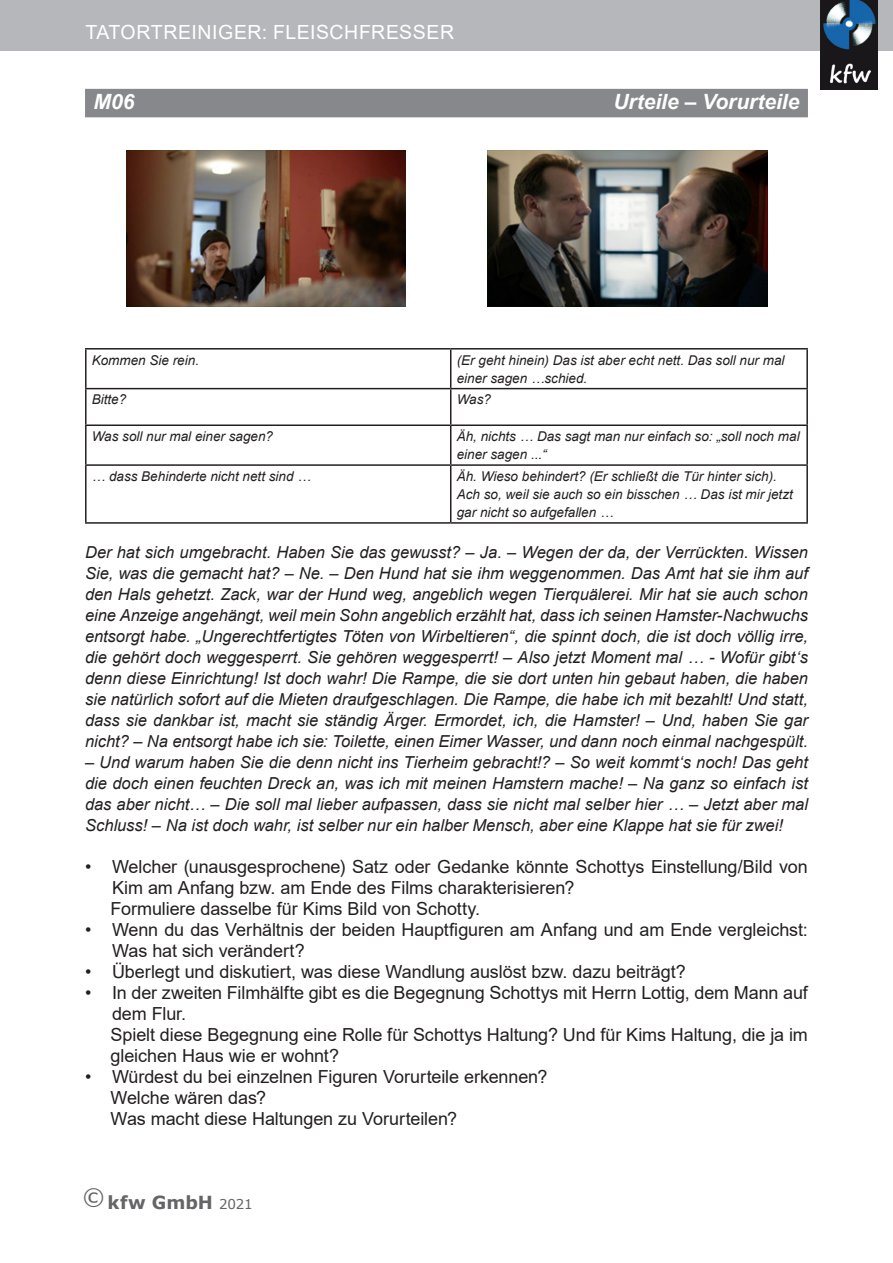
<style>
.page{position:relative;width:893px;height:1263px;background:#fff}
.page>*{position:absolute;margin:0;border:0;box-sizing:border-box;transform-origin:0 0}
.t1{font:italic 700 21px "Arial";color:#fff}
.t2{font:19.5px "Arial";letter-spacing:.025em;color:#fff}
.t3{font:18px/21px "Arial";letter-spacing:-.005em;color:#231f20}
.t4{font:700 18px "Verdana";color:#656568}
.t5{font:italic 16.5px/21px "Arial";color:#231f20;text-align:justify}
.t6{font:italic 13.5px/18px "Arial";color:#231f20}
.s1{font-weight:400;font-size:13.5px}
</style>
<div class="page">
<div style="left:0;top:0;width:893px;height:51px;background:#b6b7bb"></div>
<img style="left:821px;top:0;width:56px;height:89px">
<div style="left:85px;top:89px;width:723px;height:28px;background:#86888b"></div>
<img style="left:126px;top:151px;width:280px;height:155px">
<img style="left:488px;top:151px;width:279px;height:155px">
<hr style="left:450px;top:350px;width:1px;height:38px;background:#231f20">
<hr style="left:85px;top:388px;width:366px;height:1px;background:#231f20">
<hr style="left:451px;top:388px;width:357px;height:1px;background:#231f20">
<hr style="left:450px;top:389px;width:1px;height:35px;background:#231f20">
<hr style="left:85px;top:424px;width:366px;height:2px;background:#231f20">
<hr style="left:451px;top:424px;width:357px;height:2px;background:#231f20">
<hr style="left:450px;top:426px;width:1px;height:38px;background:#231f20">
<hr style="left:450px;top:466px;width:1px;height:56px;background:#231f20">
<hr style="left:85px;top:348px;width:366px;height:2px;background:#231f20">
<hr style="left:85px;top:350px;width:2px;height:38px;background:#231f20">
<hr style="left:451px;top:348px;width:357px;height:2px;background:#231f20">
<hr style="left:806px;top:350px;width:2px;height:38px;background:#231f20">
<hr style="left:85px;top:389px;width:2px;height:35px;background:#231f20">
<hr style="left:806px;top:389px;width:2px;height:35px;background:#231f20">
<hr style="left:85px;top:426px;width:2px;height:38px;background:#231f20">
<hr style="left:806px;top:426px;width:2px;height:38px;background:#231f20">
<hr style="left:85px;top:464px;width:366px;height:2px;background:#231f20">
<hr style="left:85px;top:466px;width:2px;height:56px;background:#231f20">
<hr style="left:451px;top:464px;width:357px;height:2px;background:#231f20">
<hr style="left:806px;top:466px;width:2px;height:56px;background:#231f20">
<hr style="left:85px;top:522px;width:366px;height:2px;background:#231f20">
<hr style="left:451px;top:522px;width:357px;height:2px;background:#231f20">
<p class="t2" style="left:85px;top:19px;width:370px">TATORTREINIGER: FLEISCHFRESSER</p>
<p class="t1" style="left:94px;top:87px;width:42px">M06</p>
<p class="t1" style="left:613px;top:87px;width:187px">Urteile – Vorurteile</p>
<p class="t6" style="left:92px;top:351px;width:109px">Kommen Sie rein.</p>
<p class="t6" style="left:457px;top:351px;width:329px">(Er geht hinein) Das ist aber echt nett. Das soll nur mal einer sagen …schied.</p>
<p class="t6" style="left:92px;top:391px;width:36px">Bitte?</p>
<p class="t6" style="left:457px;top:391px;width:36px">Was?</p>
<p class="t6" style="left:92px;top:427px;width:183px">Was soll nur mal einer sagen?</p>
<p class="t6" style="left:457px;top:427px;width:344px">Äh, nichts … Das sagt man nur einfach so: „soll noch mal einer sagen ...“</p>
<p class="t6" style="left:92px;top:467px;width:221px">… dass Behinderte nicht nett sind …</p>
<p class="t6" style="left:457px;top:467px;width:338px">Äh. Wieso behindert? (Er schließt die Tür hinter sich).<br>Ach so, weil sie auch so ein bisschen … Das ist mir jetzt gar nicht so aufgefallen …</p>
<p class="t5" style="left:85px;top:542px;width:724px">Der hat sich umgebracht. Haben Sie das gewusst? – Ja. – Wegen der da, der Verrückten. Wissen Sie, was die gemacht hat? – Ne. – Den Hund hat sie ihm weggenommen. Das Amt hat sie ihm auf den Hals gehetzt. Zack, war der Hund weg, angeblich wegen Tierquälerei. Mir hat sie auch schon eine Anzeige angehängt, weil mein Sohn angeblich erzählt hat, dass ich seinen Hamster-Nachwuchs entsorgt habe. „Ungerechtfertigtes Töten von Wirbeltieren“, die spinnt doch, die ist doch völlig irre, die gehört doch weggesperrt. Sie gehören weggesperrt! – Also jetzt Moment mal … - Wofür gibt‘s denn diese Einrichtung! Ist doch wahr! Die Rampe, die sie dort unten hin gebaut haben, die haben sie natürlich sofort auf die Mieten draufgeschlagen. Die Rampe, die habe ich mit bezahlt! Und statt, dass sie dankbar ist, macht sie ständig Ärger. Ermordet, ich, die Hamster! – Und, haben Sie gar nicht? – Na entsorgt habe ich sie: Toilette, einen Eimer Wasser, und dann noch einmal nachgespült.</p>
<p class="t5" style="left:85px;top:752px;width:724px">– Und warum haben Sie die denn nicht ins Tierheim gebracht!? – So weit kommt‘s noch! Das geht die doch einen feuchten Dreck an, was ich mit meinen Hamstern mache! – Na ganz so einfach ist das aber nicht… – Die soll mal lieber aufpassen, dass sie nicht mal selber hier … – Jetzt aber mal Schluss! – Na ist doch wahr, ist selber nur ein halber Mensch, aber eine Klappe hat sie für zwei!</p>
<p class="t3" style="left:111px;top:856px;width:699px;text-indent:-26px">• Welcher (unausgesprochene) Satz oder Gedanke könnte Schottys Einstellung/Bild von<br>Kim am Anfang bzw. am Ende des Films charakterisieren?<br>Formuliere dasselbe für Kims Bild von Schotty.</p>
<p class="t3" style="left:112px;top:919px;width:697px;text-indent:-27px">• Wenn du das Verhältnis der beiden Hauptfiguren am Anfang und am Ende vergleichst:<br>Was hat sich verändert?</p>
<p class="t3" style="left:85px;top:961px;width:602px">• Überlegt und diskutiert, was diese Wandlung auslöst bzw. dazu beiträgt?</p>
<p class="t3" style="left:111px;top:982px;width:699px;text-indent:-26px">• In der zweiten Filmhälfte gibt es die Begegnung Schottys mit Herrn Lottig, dem Mann auf dem Flur.<br>Spielt diese Begegnung eine Rolle für Schottys Haltung? Und für Kims Haltung, die ja im gleichen Haus wie er wohnt?</p>
<p class="t3" style="left:111px;top:1066px;width:438px;text-indent:-26px">• Würdest du bei einzelnen Figuren Vorurteile erkennen?<br>Welche wären das?<br>Was macht diese Haltungen zu Vorurteilen?</p>
<p class="t4" style="left:82px;top:1190px;width:172px"><sup>©</sup> kfw GmbH <span class="s1">2021</span></p>
</div>
